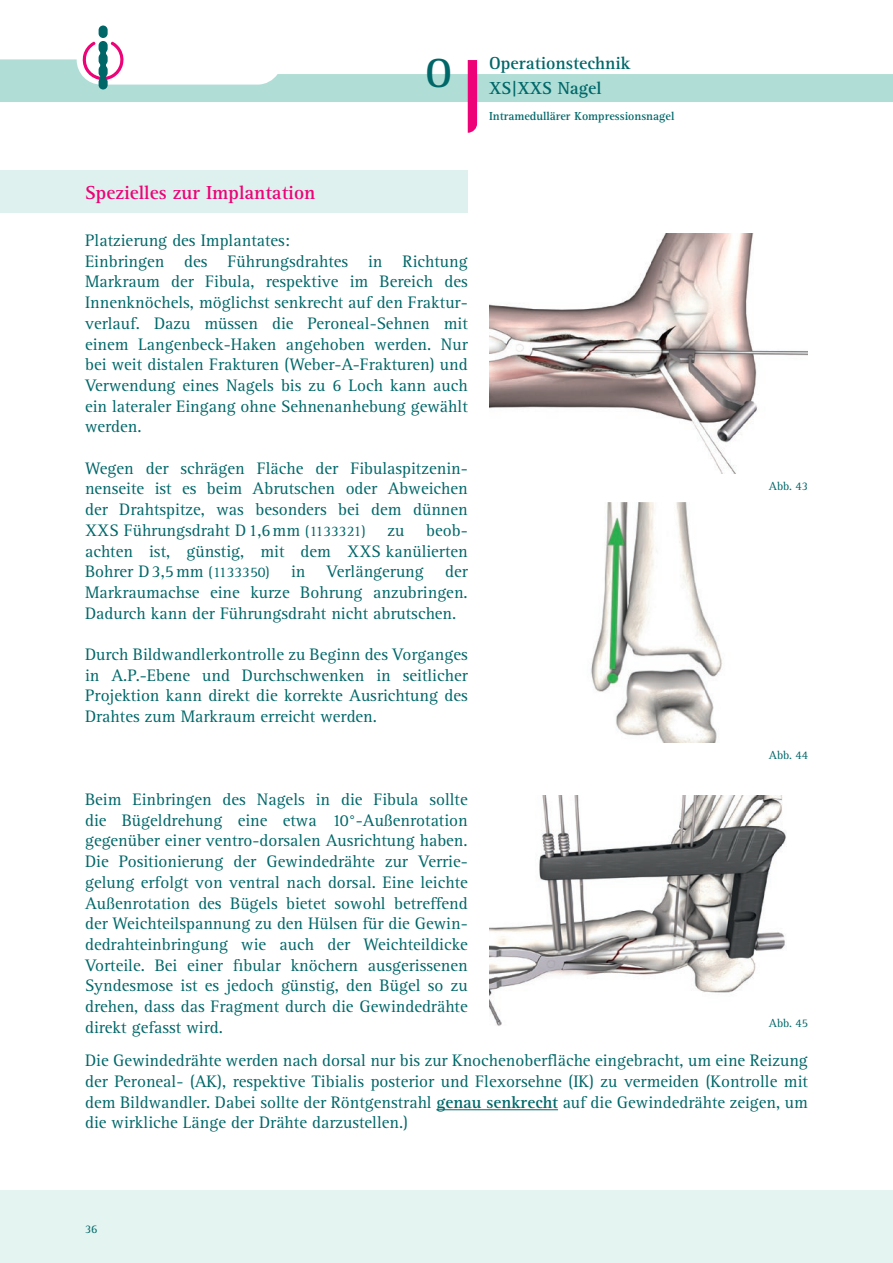
<style>
.page{position:relative;width:893px;height:1263px;background:#fff}
.page>*{position:absolute;margin:0;border:0;box-sizing:border-box;transform-origin:0 0}
.t1{font:700 42px "Rotis Serif";color:#006769}
.Teilüberschrift_DE_I{font:700 19.5px "Rotis Serif";color:#ed0277}
.t2{font:700 18px/25.5px "Rotis Serif";color:#006769}
.Standard_DE{font:17.25px/20.7px "Rotis Serif";color:#006769;text-align:justify}
.t3{font:700 12px "Rotis Serif";color:#006769}
.Abb{font:12px "Rotis Serif";color:#006769}
.s1{font-size:15px}
.s2{font-weight:700}
</style>
<div class="page">
<div style="left:0;top:1191px;width:893px;height:72px;background:#e4f4f1"></div>
<svg style="left:0;top:26px;width:893px;height:107px"></svg>
<div style="left:0;top:170px;width:468px;height:43px;background:#dff1ee"></div>
<hr style="left:436px;top:1109px;width:122px;height:1px;background:#006769">
<img style="left:489px;top:234px;width:319px;height:239px">
<img style="left:591px;top:503px;width:131px;height:239px">
<img style="left:489px;top:795px;width:297px;height:231px">
<p class="Teilüberschrift_DE_I" style="left:85px;top:181px;width:232px">Spezielles zur Implantation</p>
<h1 class="t1" style="left:425px;top:48px;width:29px">O</h1>
<p class="t2" style="left:489px;top:51px;width:143px">Operationstechnik<br>XS|XXS Nagel</p>
<p class="t3" style="left:489px;top:109px;width:187px">Intramedullärer Kompressionsnagel</p>
<p class="Standard_DE" style="left:85px;top:230px;width:206px">Platzierung des Implantates:</p>
<p class="Standard_DE" style="left:85px;top:251px;width:384px">Einbringen des Führungsdrahtes in Richtung Markraum der Fibula, respektive im Bereich des Innenknöchels, möglichst senkrecht auf den Fraktur&shy;verlauf. Dazu müssen die Peroneal-Sehnen mit einem Langenbeck-Haken angehoben werden. Nur bei weit distalen Frakturen (Weber-A-Frakturen) und Verwendung eines Nagels bis zu 6 Loch kann auch ein lateraler Eingang ohne Sehnenanhebung gewählt werden.</p>
<p class="Standard_DE" style="left:85px;top:458px;width:384px">Wegen der schrägen Fläche der Fibulaspitzenin&shy;nenseite ist es beim Abrutschen oder Abweichen der Drahtspitze, was besonders bei dem dünnen XXS Führungsdraht D1,6mm <span class="s1">(1133321)</span></p>
<p class="Standard_DE" style="left:85px;top:520px;width:384px;text-indent:341px">beob‑ achten ist, günstig, mit dem XXS kanülierten Bohrer D3,5mm <span class="s1">(1133350)</span> in Verlängerung der Markraumachse eine kurze Bohrung anzubringen.<br>Dadurch kann der Führungsdraht nicht abrutschen.</p>
<p class="Standard_DE" style="left:85px;top:644px;width:384px">Durch Bildwandlerkontrolle zu Beginn des Vorganges in A.P.-Ebene und Durchschwenken in seitlicher Projektion kann direkt die korrekte Ausrichtung des Drahtes zum Markraum erreicht werden.</p>
<p class="Standard_DE" style="left:387px;top:520px;width:18px">zu</p>
<p class="Standard_DE" style="left:85px;top:789px;width:384px">Beim Einbringen des Nagels in die Fibula sollte die Bügeldrehung eine etwa 10°-Außenrotation gegenüber einer ventro-dorsalen Ausrichtung haben.<br>Die Positionierung der Gewindedrähte zur Verrie&shy;gelung erfolgt von ventral nach dorsal. Eine leichte Außenrotation des Bügels bietet sowohl betreffend der Weichteilspannung zu den Hülsen für die Gewin&shy;dedrahteinbringung wie auch der Weichteildicke Vorteile. Bei einer fibular knöchern ausgerissenen Syndesmose ist es jedoch günstig, den Bügel so zu drehen, dass das Fragment durch die Gewindedrähte direkt gefasst wird.</p>
<p class="Abb" style="left:769px;top:479px;width:41px">Abb. 43</p>
<p class="Abb" style="left:769px;top:748px;width:41px">Abb. 44</p>
<p class="Abb" style="left:769px;top:1016px;width:41px">Abb. 45</p>
<p class="Standard_DE" style="left:85px;top:1050px;width:724px">Die Gewindedrähte werden nach dorsal nur bis zur Knochenoberfläche eingebracht, um eine Reizung der Peroneal- (AK), respektive Tibialis posterior und Flexorsehne (IK) zu vermeiden (Kontrolle mit dem Bildwandler. Dabei sollte der Röntgenstrahl <span class="s2">genau senkrecht</span> auf die Gewindedrähte zeigen, um die wirkliche Länge der Drähte darzustellen.)</p>
<p class="Abb" style="left:85px;top:1222px;width:14px">36</p>
</div>
